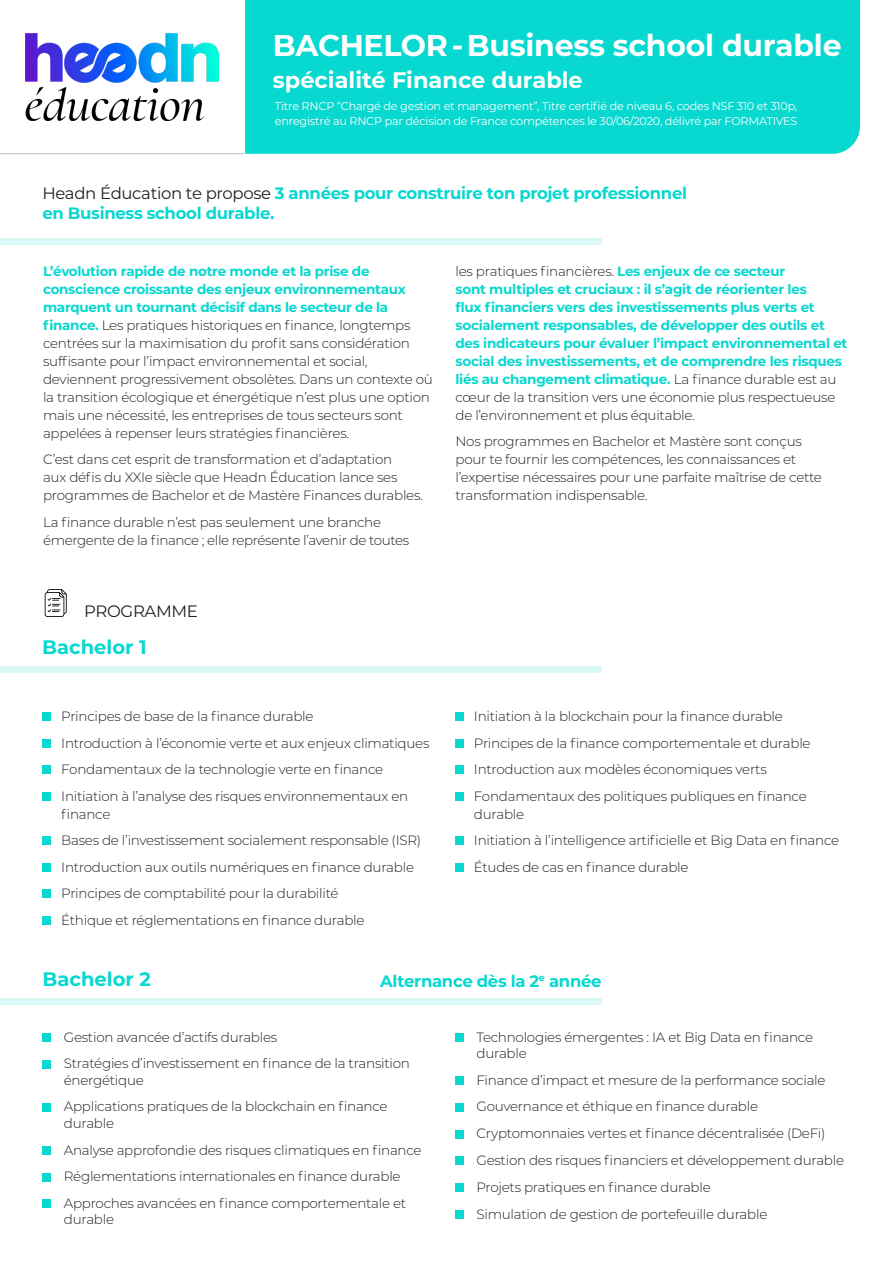
<style>
.page{position:relative;width:893px;height:1263px;background:#fff}
.page>*{position:absolute;margin:0;border:0;box-sizing:border-box;transform-origin:0 0}
.t1{font:700 30px "Montserrat";letter-spacing:-.01em;color:#fff}
.t2{font:700 22.5px "Montserrat";color:#fff}
.t3{font:700 19.5px "Montserrat";color:#07d8d0}
.t4{font:700 16.5px/19.8px "Montserrat";letter-spacing:-.02em;color:#07d8d0}
.t5{font:16.5px "Montserrat";letter-spacing:-.02em;color:#231f20}
.t6{font:300 13.5px/18px "Montserrat";letter-spacing:-.02em;color:#231f20}
.t7{font:700 13.5px/18px "Montserrat";letter-spacing:-.02em;color:#07d8d0}
.t8{font:11.25px/14.2px "Montserrat";letter-spacing:-.02em;color:#fff}
.s1{font-weight:400;color:#231f20}
.s2{font-weight:700;color:#07d8d0}
.s3{font-weight:300;color:#231f20}
</style>
<div class="page">
<div style="left:0;top:666px;width:601px;height:7px;background:#daf9f7"></div>
<div style="left:0;top:238px;width:602px;height:6px;background:#daf9f7"></div>
<svg style="left:45px;top:589px;width:22px;height:28px"></svg>
<div style="left:245px;top:0;width:615px;height:154px;background:#07d8d0"></div>
<img style="left:26px;top:33px;width:192px;height:88px">
<hr style="left:0;top:153px;width:244px;height:1px;background:#bcbdc0">
<div style="left:42px;top:713px;width:9px;height:8px;background:#07d8d0"></div>
<div style="left:42px;top:739px;width:9px;height:9px;background:#07d8d0"></div>
<div style="left:42px;top:766px;width:9px;height:8px;background:#07d8d0"></div>
<div style="left:42px;top:792px;width:9px;height:9px;background:#07d8d0"></div>
<div style="left:42px;top:837px;width:9px;height:8px;background:#07d8d0"></div>
<div style="left:42px;top:863px;width:9px;height:9px;background:#07d8d0"></div>
<div style="left:42px;top:890px;width:9px;height:8px;background:#07d8d0"></div>
<div style="left:42px;top:916px;width:9px;height:9px;background:#07d8d0"></div>
<div style="left:455px;top:713px;width:9px;height:8px;background:#07d8d0"></div>
<div style="left:455px;top:739px;width:9px;height:9px;background:#07d8d0"></div>
<div style="left:455px;top:766px;width:9px;height:8px;background:#07d8d0"></div>
<div style="left:455px;top:792px;width:9px;height:9px;background:#07d8d0"></div>
<div style="left:455px;top:837px;width:9px;height:8px;background:#07d8d0"></div>
<div style="left:455px;top:863px;width:9px;height:9px;background:#07d8d0"></div>
<div style="left:43px;top:1033px;width:8px;height:8px;background:#07d8d0"></div>
<div style="left:43px;top:1060px;width:8px;height:8px;background:#07d8d0"></div>
<div style="left:43px;top:1103px;width:8px;height:8px;background:#07d8d0"></div>
<div style="left:43px;top:1146px;width:8px;height:8px;background:#07d8d0"></div>
<div style="left:43px;top:1173px;width:8px;height:8px;background:#07d8d0"></div>
<div style="left:43px;top:1200px;width:8px;height:8px;background:#07d8d0"></div>
<div style="left:455px;top:1033px;width:9px;height:8px;background:#07d8d0"></div>
<div style="left:455px;top:1076px;width:9px;height:9px;background:#07d8d0"></div>
<div style="left:455px;top:1103px;width:9px;height:8px;background:#07d8d0"></div>
<div style="left:455px;top:1130px;width:9px;height:8px;background:#07d8d0"></div>
<div style="left:455px;top:1157px;width:9px;height:8px;background:#07d8d0"></div>
<div style="left:455px;top:1183px;width:9px;height:9px;background:#07d8d0"></div>
<div style="left:455px;top:1210px;width:9px;height:9px;background:#07d8d0"></div>
<div style="left:0;top:998px;width:602px;height:7px;background:#daf9f7"></div>
<p class="t1" style="left:273px;top:24px;width:570px">BACHELOR - Business school durable</p>
<p class="t2" style="left:273px;top:63px;width:311px">spécialité Finance durable</p>
<p class="t8" style="left:275px;top:99px;width:524px">Titre RNCP “Chargé de gestion et management”, Titre certifié de niveau 6, codes NSF 310 et 310p, enregistré au RNCP par décision de France compétences le 30/06/2020, délivré par FORMATIVES</p>
<p class="t4" style="left:42px;top:182px;width:646px"><span class="s1">Headn Éducation te propose</span> 3 années pour construire ton projet professionnel en Business school durable.</p>
<p class="t6" style="left:43px;top:261px;width:391px"><span class="s2">L’évolution rapide de notre monde et la prise de conscience croissante des enjeux environnementaux marquent un tournant décisif dans le secteur de la finance.</span> Les pratiques historiques en finance, longtemps centrées sur la maximisation du profit sans considération suffisante pour l’impact environnemental et social, deviennent progressivement obsolètes. Dans un contexte où la transition écologique et énergétique n’est plus une option mais une nécessité, les entreprises de tous secteurs sont appelées à repenser leurs stratégies financières.</p>
<p class="t6" style="left:43px;top:450px;width:381px">C’est dans cet esprit de transformation et d’adaptation<br>aux défis du XXIe siècle que Headn Éducation lance ses programmes de Bachelor et de Mastère Finances durables.</p>
<p class="t6" style="left:43px;top:512px;width:368px">La finance durable n’est pas seulement une branche émergente de la finance ; elle représente l’avenir de toutes</p>
<p class="t5" style="left:84px;top:599px;width:115px">PROGRAMME</p>
<p class="t3" style="left:42px;top:633px;width:106px">Bachelor 1</p>
<p class="t6" style="left:61px;top:707px;width:254px">Principes de base de la finance durable</p>
<p class="t6" style="left:61px;top:733px;width:370px">Introduction à l’économie verte et aux enjeux climatiques</p>
<p class="t6" style="left:61px;top:760px;width:323px">Fondamentaux de la technologie verte en finance</p>
<p class="t6" style="left:61px;top:786px;width:348px">Initiation à l’analyse des risques environnementaux en finance</p>
<p class="t6" style="left:61px;top:831px;width:361px">Bases de l’investissement socialement responsable (ISR)</p>
<p class="t6" style="left:61px;top:857px;width:354px">Introduction aux outils numériques en finance durable</p>
<p class="t6" style="left:61px;top:884px;width:279px">Principes de comptabilité pour la durabilité</p>
<p class="t6" style="left:61px;top:910px;width:305px">Éthique et réglementations en finance durable</p>
<p class="t7" style="left:455px;top:261px;width:393px"><span class="s3">les pratiques financières.</span> Les enjeux de ce secteur<br>sont multiples et cruciaux : il s’agit de réorienter les<br>flux financiers vers des investissements plus verts et socialement responsables, de développer des outils et des indicateurs pour évaluer l’impact environnemental et social des investissements, et de comprendre les risques liés au changement climatique. <span class="s3">La finance durable est au cœur de la transition vers une économie plus respectueuse de l’environnement et plus équitable.</span></p>
<p class="t6" style="left:455px;top:432px;width:368px">Nos programmes en Bachelor et Mastère sont conçus pour te fournir les compétences, les connaissances et l’expertise nécessaires pour une parfaite maîtrise de cette transformation indispensable.</p>
<p class="t6" style="left:474px;top:707px;width:310px">Initiation à la blockchain pour la finance durable</p>
<p class="t6" style="left:474px;top:733px;width:338px">Principes de la finance comportementale et durable</p>
<p class="t6" style="left:474px;top:760px;width:294px">Introduction aux modèles économiques verts</p>
<p class="t6" style="left:474px;top:786px;width:334px">Fondamentaux des politiques publiques en finance durable</p>
<p class="t6" style="left:474px;top:831px;width:367px">Initiation à l’intelligence artificielle et Big Data en finance</p>
<p class="t6" style="left:474px;top:857px;width:216px">Études de cas en finance durable</p>
<p class="t3" style="left:43px;top:965px;width:110px">Bachelor 2</p>
<p class="t4" style="left:380px;top:970px;width:223px">Alternance dès la 2<sup>e</sup> année</p>
<p class="t6" style="left:64px;top:1027px;width:215px">Gestion avancée d’actifs durables</p>
<p class="t6" style="left:64px;top:1055px;width:348px;line-height:16.2px">Stratégies d’investissement en finance de la transition énergétique</p>
<p class="t6" style="left:64px;top:1098px;width:325px;line-height:16.2px">Applications pratiques de la blockchain en finance durable</p>
<p class="t6" style="left:64px;top:1140px;width:359px">Analyse approfondie des risques climatiques en finance</p>
<p class="t6" style="left:64px;top:1167px;width:338px">Réglementations internationales en finance durable</p>
<p class="t6" style="left:64px;top:1195px;width:344px;line-height:16.2px">Approches avancées en finance comportementale et durable</p>
<p class="t6" style="left:476px;top:1028px;width:338px;line-height:16.2px">Technologies émergentes : IA et Big Data en finance durable</p>
<p class="t6" style="left:476px;top:1070px;width:351px">Finance d’impact et mesure de la performance sociale</p>
<p class="t6" style="left:476px;top:1097px;width:283px">Gouvernance et éthique en finance durable</p>
<p class="t6" style="left:476px;top:1124px;width:350px">Cryptomonnaies vertes et finance décentralisée (DeFi)</p>
<p class="t6" style="left:476px;top:1151px;width:369px">Gestion des risques financiers et développement durable</p>
<p class="t6" style="left:476px;top:1178px;width:236px">Projets pratiques en finance durable</p>
<p class="t6" style="left:476px;top:1204px;width:292px">Simulation de gestion de portefeuille durable</p>
</div>
